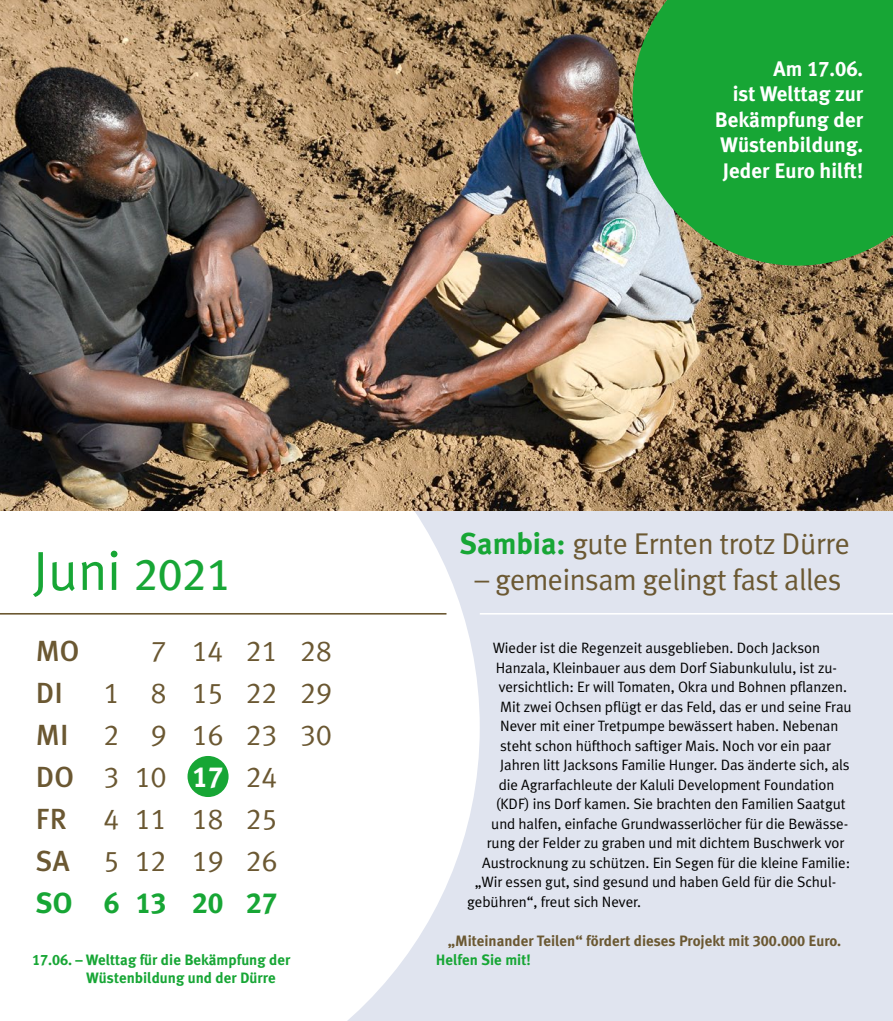
<style>
.page{position:relative;width:893px;height:1021px;background:#fff}
.page>*{position:absolute;margin:0;border:0;box-sizing:border-box;transform-origin:0 0}
.t1{font:55.05px "Meta Plus Normal";color:#17a635}
.t2{font:30px "Meta Plus Normal";letter-spacing:-.015em;color:#6b5832}
.t3{font:29.1px/42px "Meta Plus Normal Caps";color:#6b5832;text-align:justify}
.t4{font:29.1px "Meta Plus Bold Caps";color:#17a635}
.t5{font:500 29.1px "Meta Plus";color:#6b5832}
.t6{font:700 21px/25.5px "Meta Plus";color:#fff;text-align:right}
.t7{font:21px "Meta Plus Bold Caps";color:#fff}
.t8{font:15px "Meta Plus Normal";letter-spacing:-.005em;color:#000}
.t9{font:700 15px/19.5px "Meta Plus";color:#6b5832}
.t10{font:700 15px/18px "Meta Plus";color:#17a635}
.s1{font-family:"Meta Plus";font-weight:700}
.s2{font-family:"Meta Plus Book Caps";font-size:45.3px}
.s3{font-family:"Meta Plus";font-weight:500}
.s4{font-family:"Meta Plus Bold Caps";color:#fff}
.s5{font-family:"Meta Plus Bold Caps";font-weight:400}
.s6{font-family:"Meta Plus";font-weight:700;color:#17a635}
.s7{color:#17a635}
</style>
<div class="page">
<div style="left:480px;top:510px;width:413px;height:510px;background:#e0e4ef"></div>
<svg style="left:0;top:510px;width:480px;height:510px"></svg>
<div style="left:188px;top:756px;width:41px;height:41px;background:#17a635;border-radius:50%"></div>
<img style="left:0;top:0;width:893px;height:510px">
<svg style="left:632px;top:0;width:261px;height:265px;background:#28a641"></svg>
<hr style="left:0;top:613px;width:446px;height:1px;background:#6b5832">
<hr style="left:480px;top:613px;width:413px;height:1px;background:#fff">
<h3 class="t7" style="left:773px;top:56px;width:91px"><span class="s1">Am</span> 17.06.</h3>
<h3 class="t6" style="left:715px;top:81px;width:150px">ist Welttag zur<br>Bekämpfung der<br>Wüstenbildung.<br>Jeder Euro hilft!</h3>
<h1 class="t1" style="left:33px;top:539px;width:199px">Juni <span class="s2">2021</span></h1>
<h3 class="t5" style="left:36px;top:633px;width:45px">MO</h3>
<h3 class="t3" style="left:151px;top:629px;width:182px">7 14 21 28</h3>
<h3 class="t5" style="left:36px;top:675px;width:28px">DI</h3>
<h3 class="t3" style="left:36px;top:671px;width:297px;text-indent:68px">1 8 15 22 29<br><span class="s3">MI</span> 2 9 16 23 30<br><span class="s3">DO</span> 3 10 <span class="s4">17</span> 24</h3>
<h3 class="t5" style="left:36px;top:801px;width:32px">FR</h3>
<h3 class="t3" style="left:36px;top:797px;width:243px;text-align:right">4 11 18 25<br><span class="s3">SA</span> 5 12 19 26</h3>
<h3 class="t4" style="left:36px;top:885px;width:243px">SO 6 13 20 27</h3>
<p class="t10" style="left:86px;top:950px;width:206px;text-indent:-54px"><span class="s5">17.06.</span> – Welttag für die Bekämpfung der<br>Wüstenbildung und der Dürre</p>
<h2 class="t2" style="left:460px;top:526px;width:392px"><span class="s6">Sambia:</span> gute Ernten trotz Dürre</h2>
<h2 class="t2" style="left:475px;top:562px;width:368px">– gemeinsam gelingt fast alles</h2>
<p class="t8" style="left:493px;top:639px;width:329px">Wieder ist die Regenzeit ausgeblieben. Doch Jackson</p>
<p class="t8" style="left:496px;top:658px;width:343px">Hanzala, Kleinbauer aus dem Dorf Siabunkululu, ist zu-</p>
<p class="t8" style="left:499px;top:678px;width:350px">versichtlich: Er will Tomaten, Okra und Bohnen pflanzen.</p>
<p class="t8" style="left:500px;top:697px;width:353px">Mit zwei Ochsen pflügt er das Feld, das er und seine Frau</p>
<p class="t8" style="left:500px;top:717px;width:340px">Never mit einer Tretpumpe bewässert haben. Nebenan</p>
<p class="t8" style="left:500px;top:736px;width:332px">steht schon hüfthoch saftiger Mais. Noch vor ein paar</p>
<p class="t8" style="left:500px;top:756px;width:351px">Jahren litt Jacksons Familie Hunger. Das änderte sich, als</p>
<p class="t8" style="left:499px;top:775px;width:337px">die Agrarfachleute der Kaluli Development Foundation</p>
<p class="t8" style="left:496px;top:795px;width:351px">(KDF) ins Dorf kamen. Sie brachten den Familien Saatgut</p>
<p class="t8" style="left:491px;top:814px;width:359px">und halfen, einfache Grundwasserlöcher für die Bewässe-</p>
<p class="t8" style="left:487px;top:834px;width:359px">rung der Felder zu graben und mit dichtem Buschwerk vor</p>
<p class="t8" style="left:482px;top:853px;width:370px">Austrocknung zu schützen. Ein Segen für die kleine Familie:</p>
<p class="t8" style="left:475px;top:873px;width:363px">„Wir essen gut, sind gesund und haben Geld für die Schul-</p>
<p class="t8" style="left:467px;top:892px;width:175px">gebühren“, freut sich Never.</p>
<p class="t9" style="left:436px;top:930px;width:407px;text-indent:12px">„Miteinander Teilen“ fördert dieses Projekt mit <span class="s5">300.000</span> Euro.<br><span class="s7">Helfen Sie mit!</span></p>
</div>
